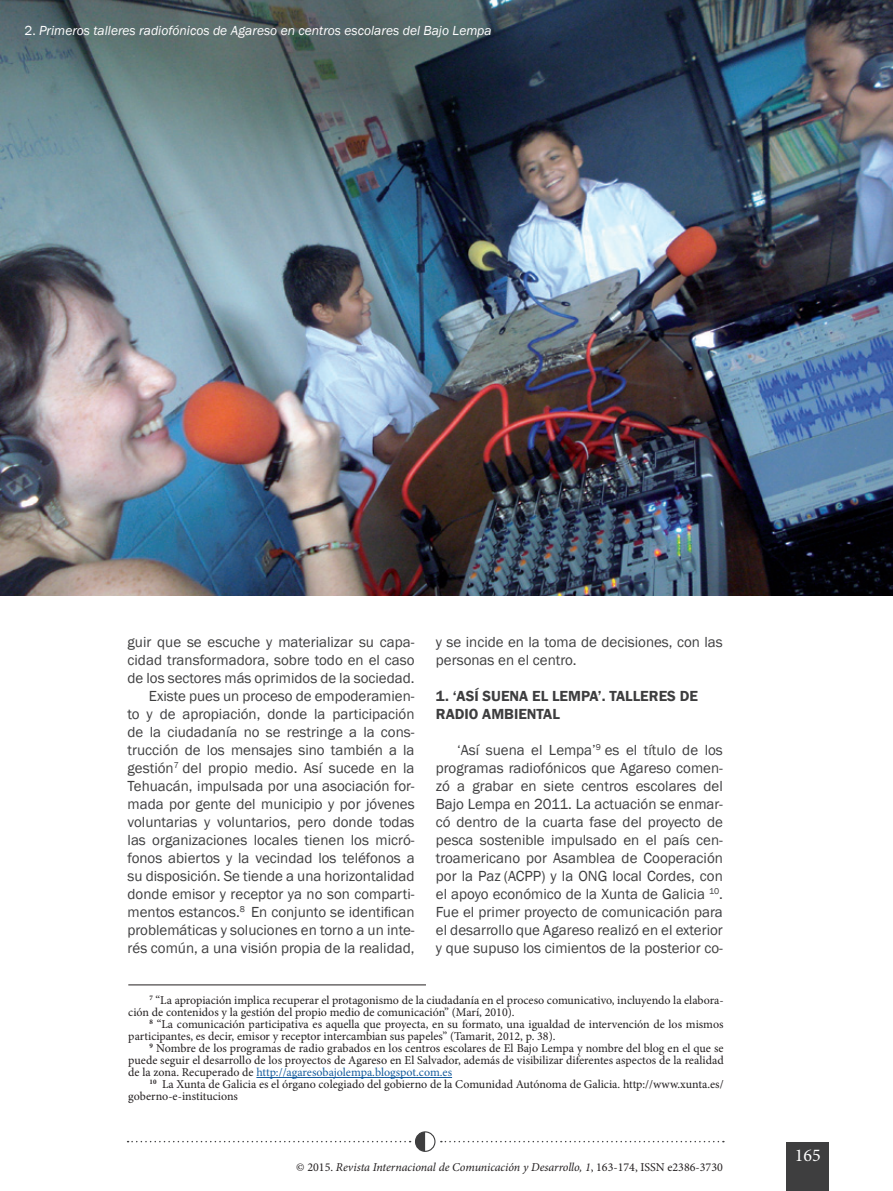
<style>
.page{position:relative;width:893px;height:1191px;background:#fff}
.page>*{position:absolute;margin:0;border:0;box-sizing:border-box;transform-origin:0 0}
.t1{font:18px "Minion Pro";color:#fff}
.t2{font:15px/18px "Franklin Gothic";color:#3e3e3f;text-align:justify}
.t3{font:600 15px "Franklin Gothic";color:#3e3e3f}
.t4{font:italic 13.5px "Franklin Gothic";color:#fff}
.t5{font:12px/12px "Minion Pro";color:#231f20}
.t6{font:italic 12px "Minion Pro";letter-spacing:-.005em;color:#231f20}
.s1{font-style:normal}
.s2{color:#175d9e}
</style>
<div class="page">
<div style="left:787px;top:1142px;width:42px;height:49px;background:#3e3e3f"></div>
<div style="left:415px;top:1131px;width:20px;height:20px;border:1px solid #3e3e3f;border-radius:50%"></div>
<svg style="left:128px;top:1131px;width:297px;height:20px"></svg>
<svg style="left:441px;top:1140px;width:283px;height:2px"></svg>
<img style="left:0;top:0;width:893px;height:595px">
<hr style="left:128px;top:984px;width:298px;height:1px;background:#231f20">
<hr style="left:256px;top:1077px;width:196px;height:1px;background:#175d9e">
<p class="t4" style="left:24px;top:22px;width:469px"><span class="s1">2.</span> Primeros talleres radiofónicos de Agareso en centros escolares del Bajo Lempa</p>
<p class="t2" style="left:128px;top:633px;width:289px">guir que se escuche y materializar su capa&shy;cidad transformadora, sobre todo en el caso de los sectores más oprimidos de la sociedad.</p>
<p class="t2" style="left:128px;top:687px;width:289px;text-indent:21px">Existe pues un proceso de empoderamien&shy;to y de apropiación, donde la participación de la ciudadanía no se restringe a la cons&shy;trucción de los mensajes sino también a la gestión<sup>7</sup> del propio medio. Así sucede en la Tehuacán, impulsada por una asociación for&shy;mada por gente del municipio y por jóvenes voluntarias y voluntarios, pero donde todas las organizaciones locales tienen los micró&shy;fonos abiertos y la vecindad los teléfonos a su disposición. Se tiende a una horizontalidad donde emisor y receptor ya no son comparti&shy;mentos estancos.<sup>8</sup> En conjunto se identifican problemáticas y soluciones en torno a un inte&shy;rés común, a una visión propia de la realidad,</p>
<p class="t2" style="left:436px;top:633px;width:288px">y se incide en la toma de decisiones, con las personas en el centro.</p>
<p class="t3" style="left:436px;top:687px;width:264px">1. ‘ASÍ SUENA EL LEMPA’. TALLERES DE</p>
<p class="t3" style="left:436px;top:705px;width:126px">RADIO AMBIENTAL</p>
<p class="t2" style="left:436px;top:741px;width:289px;text-indent:21px">‘Así suena el Lempa’<sup>9</sup> es el título de los programas radiofónicos que Agareso comen&shy;zó a grabar en siete centros escolares del Bajo Lempa en 2011. La actuación se enmar&shy;có dentro de la cuarta fase del proyecto de pesca sostenible impulsado en el país cen&shy;troamericano por Asamblea de Cooperación por la Paz (ACPP) y la ONG local Cordes, con el apoyo económico de la Xunta de Galicia <sup>10</sup>.<br>Fue el primer proyecto de comunicación para el desarrollo que Agareso realizó en el exterior y que supuso los cimientos de la posterior co-</p>
<p class="t5" style="left:128px;top:994px;width:597px;text-indent:21px"><sup>7</sup> “La apropiación implica recuperar el protagonismo de la ciudadanía en el proceso comunicativo, incluyendo la elabora&shy;ción de contenidos y la gestión del propio medio de comunicación” (Marí, 2010).</p>
<p class="t5" style="left:128px;top:1018px;width:597px;text-indent:21px"><sup>8</sup> “La comunicación participativa es aquella que proyecta, en su formato, una igualdad de intervención de los mismos participantes, es decir, emisor y receptor intercambian sus papeles” (Tamarit, 2012, p. 38).</p>
<p class="t5" style="left:128px;top:1042px;width:597px;text-align:justify;text-indent:21px"><sup>9</sup> Nombre de los programas de radio grabados en los centros escolares de El Bajo Lempa y nombre del blog en el que se puede seguir el desarrollo de los proyectos de Agareso en El Salvador, además de visibilizar diferentes aspectos de la realidad de la zona. Recuperado de <span class="s2">http://agaresobajolempa.blogspot.com.es</span></p>
<p class="t5" style="left:128px;top:1078px;width:597px;text-indent:21px"><sup>10</sup> La Xunta de Galicia es el órgano colegiado del gobierno de la Comunidad Autónoma de Galicia. http://www.xunta.es/ goberno-e-institucions</p>
<p class="t6" style="left:296px;top:1159px;width:428px"><span class="s1">© 2015.</span> Revista Internacional de Comunicación y Desarrollo, 1<span class="s1">, 163-174, ISSN e2386-3730</span></p>
<p class="t1" style="left:795px;top:1143px;width:27px">165</p>
</div>
